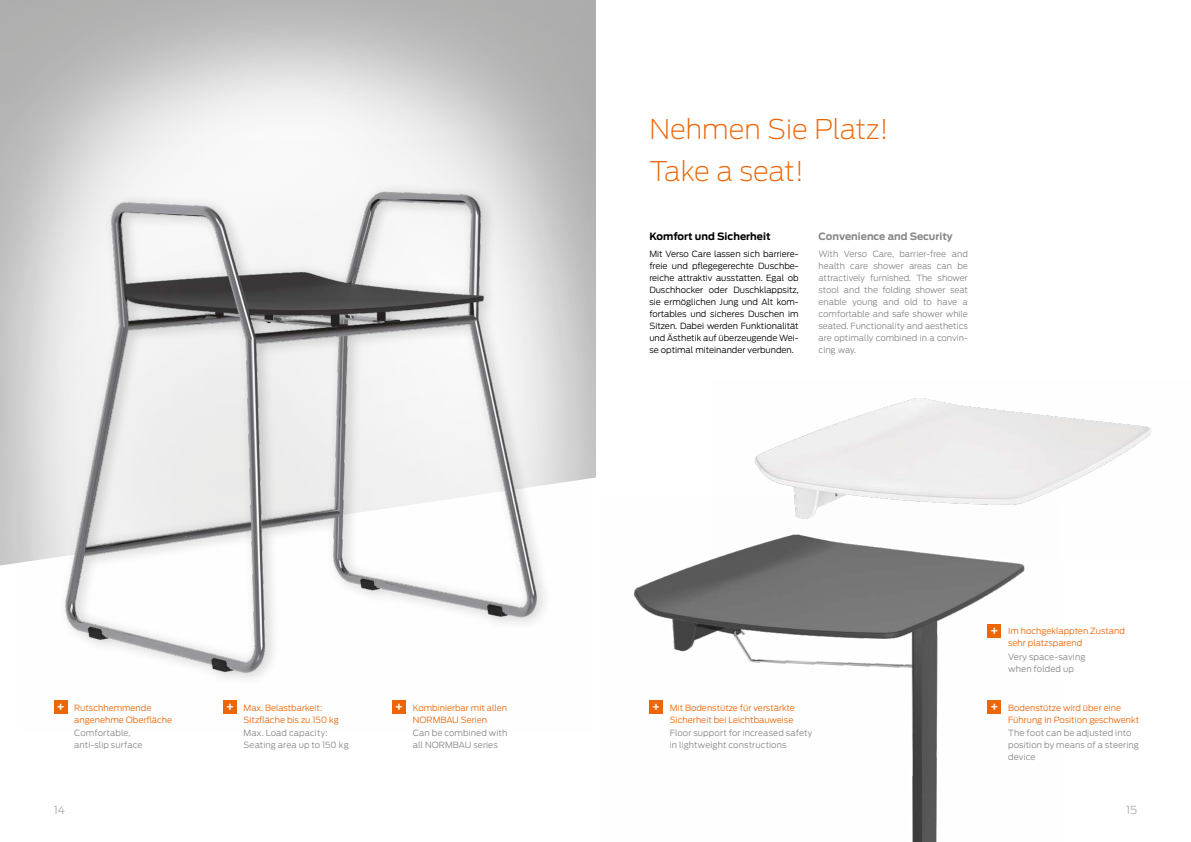
<style>
.page{position:relative;width:1191px;height:842px;background:#fff}
.page>*{position:absolute;margin:0;border:0;box-sizing:border-box;transform-origin:0 0}
.t1{font:200 27px "Antenna";color:#ec6608}
.t2{font:200 27px "Antenna";letter-spacing:-.02em;color:#ec6608}
.t3{font:500 12px "Antenna";color:#fff}
.t4{font:300 11px "Antenna";color:#a8a8a7}
.t5{font:700 10px "Antenna";color:#878787}
.t6{font:700 10px "Antenna";color:#000}
.t7{font:300 8.5px/12px "Antenna";letter-spacing:.005em;color:#878787}
.t8{font:300 8.5px/12px "Antenna";color:#000;text-align:justify}
.t9{font:300 8.5px/12px "Antenna";color:#ec6608}
</style>
<div class="page">
<img style="left:633px;top:558px;width:392px;height:284px">
<svg style="left:0;top:477px;width:596px;height:89px;fill:#cbcaca"></svg>
<div style="left:987px;top:624px;width:14px;height:14px;background:#ec6608"></div>
<div style="left:987px;top:701px;width:14px;height:13px;background:#ec6608"></div>
<div style="left:649px;top:701px;width:14px;height:13px;background:#ec6608"></div>
<img style="left:17px;top:139px;width:575px;height:575px">
<div style="left:54px;top:701px;width:13px;height:13px;background:#ec6608"></div>
<div style="left:223px;top:701px;width:13px;height:13px;background:#ec6608"></div>
<div style="left:392px;top:701px;width:14px;height:13px;background:#ec6608"></div>
<img style="left:716px;top:398px;width:436px;height:160px">
<h1 class="t1" style="left:649px;top:113px;width:241px">Nehmen Sie Platz!</h1>
<h1 class="t2" style="left:649px;top:155px;width:156px">Take a seat!</h1>
<p class="t6" style="left:649px;top:230px;width:123px">Komfort und Sicherheit</p>
<p class="t8" style="left:649px;top:248px;width:151px">Mit Verso Care lassen sich barriere&shy;freie und pflegegerechte Duschbe&shy;reiche attraktiv ausstatten. Egal ob Duschhocker oder Duschklappsitz, sie ermöglichen Jung und Alt kom&shy;fortables und sicheres Duschen im Sitzen. Dabei werden Funktionalität und Ästhetik auf überzeugende Wei&shy;se optimal miteinander verbunden.</p>
<p class="t5" style="left:818px;top:230px;width:136px">Convenience and Security</p>
<p class="t7" style="left:818px;top:248px;width:151px;text-align:justify">With Verso Care, barrier-free and health care shower areas can be attractively furnished. The shower stool and the folding shower seat enable young and old to have a comfortable and safe shower while seated. Functionality and aesthetics are optimally combined in a convin&shy;cing way.</p>
<h2 class="t3" style="left:990px;top:623px;width:10px">+</h2>
<p class="t9" style="left:1008px;top:625px;width:118px">Im hochgeklappten Zustand sehr platzsparend</p>
<p class="t7" style="left:1008px;top:651px;width:79px">Very space-saving when folded up</p>
<p class="t9" style="left:74px;top:701px;width:99px">Rutschhemmende angenehme Oberfläche</p>
<p class="t9" style="left:243px;top:701px;width:97px">Max. Belastbarkeit:<br>Sitzfläche bis zu 150 kg</p>
<p class="t9" style="left:413px;top:701px;width:96px">Kombinierbar mit allen<br>NORMBAU Serien</p>
<p class="t9" style="left:670px;top:701px;width:126px">Mit Bodenstütze für verstärkte<br>Sicherheit bei Leichtbauweise</p>
<h2 class="t3" style="left:56px;top:700px;width:10px">+</h2>
<h2 class="t3" style="left:226px;top:700px;width:10px">+</h2>
<h2 class="t3" style="left:395px;top:700px;width:10px">+</h2>
<h2 class="t3" style="left:652px;top:700px;width:10px">+</h2>
<h2 class="t3" style="left:990px;top:700px;width:10px">+</h2>
<p class="t9" style="left:1008px;top:701px;width:132px">Bodenstütze wird über eine<br>Führung in Position geschwenkt</p>
<p class="t7" style="left:74px;top:727px;width:70px">Comfortable, anti-slip surface</p>
<p class="t7" style="left:243px;top:727px;width:107px">Max. Load capacity:<br>Seating area up to 150 kg</p>
<p class="t7" style="left:413px;top:727px;width:96px">Can be combined with all NORMBAU series</p>
<p class="t7" style="left:670px;top:727px;width:144px">Floor support for increased safety in lightweight constructions</p>
<p class="t7" style="left:1008px;top:727px;width:132px">The foot can be adjusted into position by means of a steering device</p>
<p class="t4" style="left:54px;top:803px;width:13px">14</p>
<p class="t4" style="left:1126px;top:803px;width:13px">15</p>
</div>
